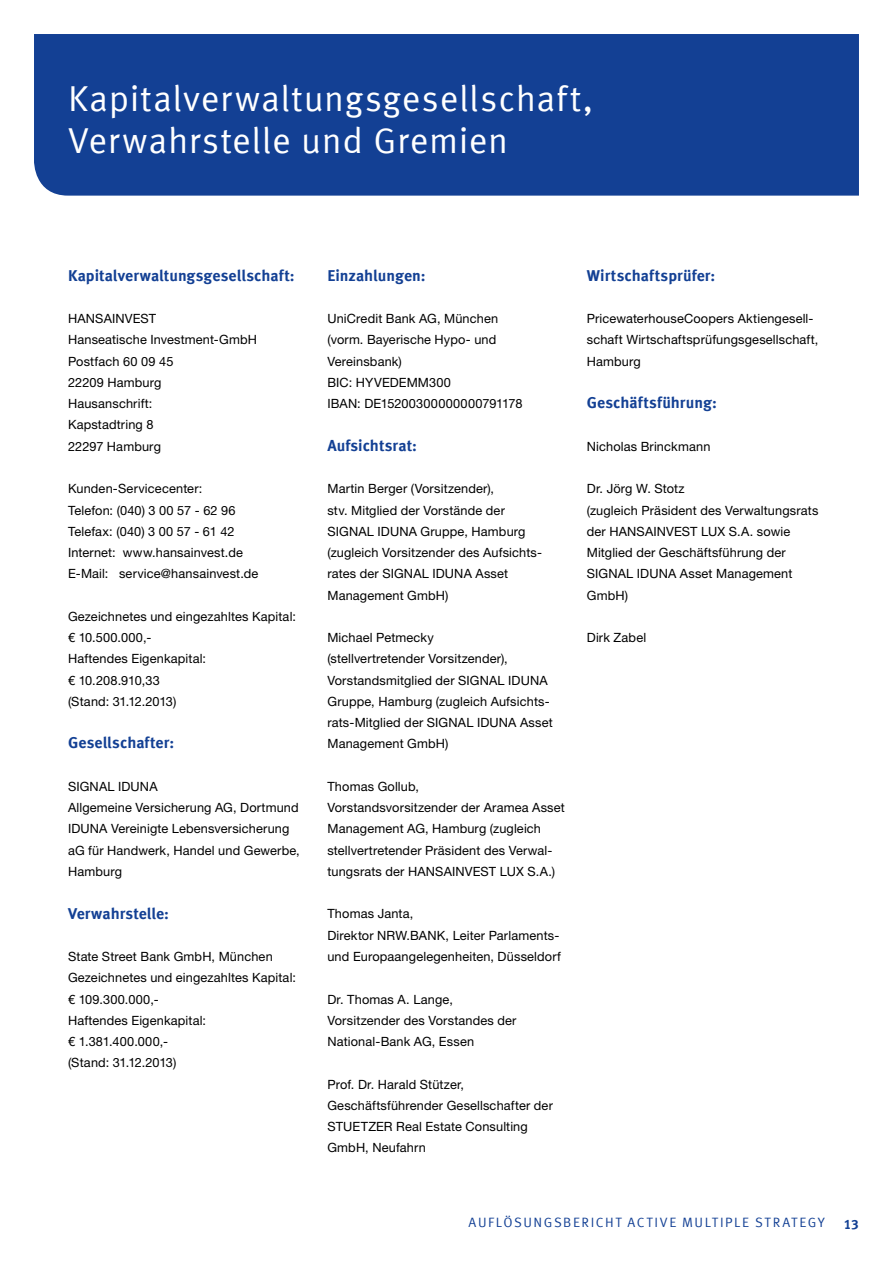
<style>
.page{position:relative;width:893px;height:1263px;background:#fff}
.page>*{position:absolute;margin:0;border:0;box-sizing:border-box;transform-origin:0 0}
.t1{font:36px/42.5px "Meta Offc Pro Norm";letter-spacing:.02em;color:#fff}
.t2{font:700 15.75px "Meta Offc Pro";letter-spacing:.005em;color:#134094}
.t3{font:13.5px "Meta Offc Pro Norm";letter-spacing:.12em;color:#134094}
.t4{font:700 13.5px "Meta Offc Pro";color:#134094}
.t5{font:12.75px/21.3px "Helvetica Neue LTW1 G";letter-spacing:.01em;color:#000}
</style>
<div class="page">
<div style="left:34px;top:34px;width:825px;height:162px;background:#134094"></div>
<h1 class="t1" style="left:68px;top:75px;width:527px">Kapitalverwaltungsgesellschaft,<br>Verwahrstelle und Gremien</h1>
<p class="t2" style="left:68px;top:263px;width:228px">Kapitalverwaltungsgesellschaft:</p>
<p class="t5" style="left:68px;top:308px;width:190px">HANSAINVEST<br>Hanseatische Investment-GmbH<br>Postfach 60 09 45<br>22209 Hamburg<br>Hausanschrift:<br>Kapstadtring 8<br>22297 Hamburg</p>
<p class="t5" style="left:68px;top:478px;width:192px">Kunden-Servicecenter:<br>Telefon: (040) 3 00 57 - 62 96<br>Telefax: (040) 3 00 57 - 61 42<br>Internet: www.hansainvest.de<br>E-Mail: service@hansainvest.de</p>
<p class="t5" style="left:68px;top:605px;width:229px">Gezeichnetes und eingezahltes Kapital: € 10.500.000,-<br>Haftendes Eigenkapital:<br>€ 10.208.910,33<br>(Stand: 31.12.2013)</p>
<p class="t2" style="left:68px;top:731px;width:108px">Gesellschafter:</p>
<p class="t5" style="left:68px;top:776px;width:233px">SIGNAL IDUNA<br>Allgemeine Versicherung AG, Dortmund<br>IDUNA Vereinigte Lebensversicherung aG für Handwerk, Handel und Gewerbe,<br>Hamburg</p>
<p class="t2" style="left:68px;top:901px;width:103px">Verwahrstelle:</p>
<p class="t5" style="left:68px;top:946px;width:229px">State Street Bank GmbH, München<br>Gezeichnetes und eingezahltes Kapital: € 109.300.000,-<br>Haftendes Eigenkapital:<br>€ 1.381.400.000,-<br>(Stand: 31.12.2013)</p>
<p class="t2" style="left:327px;top:263px;width:100px">Einzahlungen:</p>
<p class="t5" style="left:327px;top:308px;width:197px">UniCredit Bank AG, München (vorm. Bayerische Hypo- und<br>Vereinsbank)<br>BIC: HYVEDEMM300<br>IBAN: DE15200300000000791178</p>
<p class="t2" style="left:327px;top:433px;width:91px">Aufsichtsrat:</p>
<p class="t5" style="left:327px;top:478px;width:216px">Martin Berger (Vorsitzender),<br>stv. Mitglied der Vorstände der<br>SIGNAL IDUNA Gruppe, Hamburg (zugleich Vorsitzender des Aufsichts&shy;rates der SIGNAL IDUNA Asset<br>Management GmbH)</p>
<p class="t5" style="left:327px;top:627px;width:227px">Michael Petmecky<br>(stellvertretender Vorsitzender),<br>Vorstandsmitglied der SIGNAL IDUNA<br>Gruppe, Hamburg (zugleich Aufsichts&shy;rats-Mitglied der SIGNAL IDUNA Asset<br>Management GmbH)</p>
<p class="t5" style="left:327px;top:776px;width:239px">Thomas Gollub,<br>Vorstandsvorsitzender der Aramea Asset Management AG, Hamburg (zugleich stellvertretender Präsident des Verwal&shy;tungsrats der HANSAINVEST LUX S.A.)</p>
<p class="t5" style="left:327px;top:903px;width:235px">Thomas Janta,<br>Direktor NRW.BANK, Leiter Parlaments&shy;und Europaangelegenheiten, Düsseldorf</p>
<p class="t5" style="left:327px;top:988px;width:191px">Dr. Thomas A. Lange,<br>Vorsitzender des Vorstandes der<br>National-Bank AG, Essen</p>
<p class="t5" style="left:327px;top:1073px;width:227px">Prof. Dr. Harald Stützer,<br>Geschäftsführender Gesellschafter der<br>STUETZER Real Estate Consulting<br>GmbH, Neufahrn</p>
<p class="t2" style="left:587px;top:263px;width:130px">Wirtschaftsprüfer:</p>
<p class="t5" style="left:587px;top:308px;width:233px">PricewaterhouseCoopers Aktiengesell&shy;schaft Wirtschaftsprüfungsgesellschaft,<br>Hamburg</p>
<p class="t2" style="left:587px;top:390px;width:132px">Geschäftsführung:</p>
<p class="t5" style="left:587px;top:435px;width:125px">Nicholas Brinckmann</p>
<p class="t5" style="left:587px;top:478px;width:233px">Dr. Jörg W. Stotz<br>(zugleich Präsident des Verwaltungsrats der HANSAINVEST LUX S.A. sowie<br>Mitglied der Geschäftsführung der<br>SIGNAL IDUNA Asset Management<br>GmbH)</p>
<p class="t5" style="left:587px;top:627px;width:61px">Dirk Zabel</p>
<p class="t3" style="left:469px;top:1211px;width:358px">Auflösungsbericht Active Multiple Strategy</p>
<p class="t4" style="left:844px;top:1214px;width:17px">13</p>
</div>
